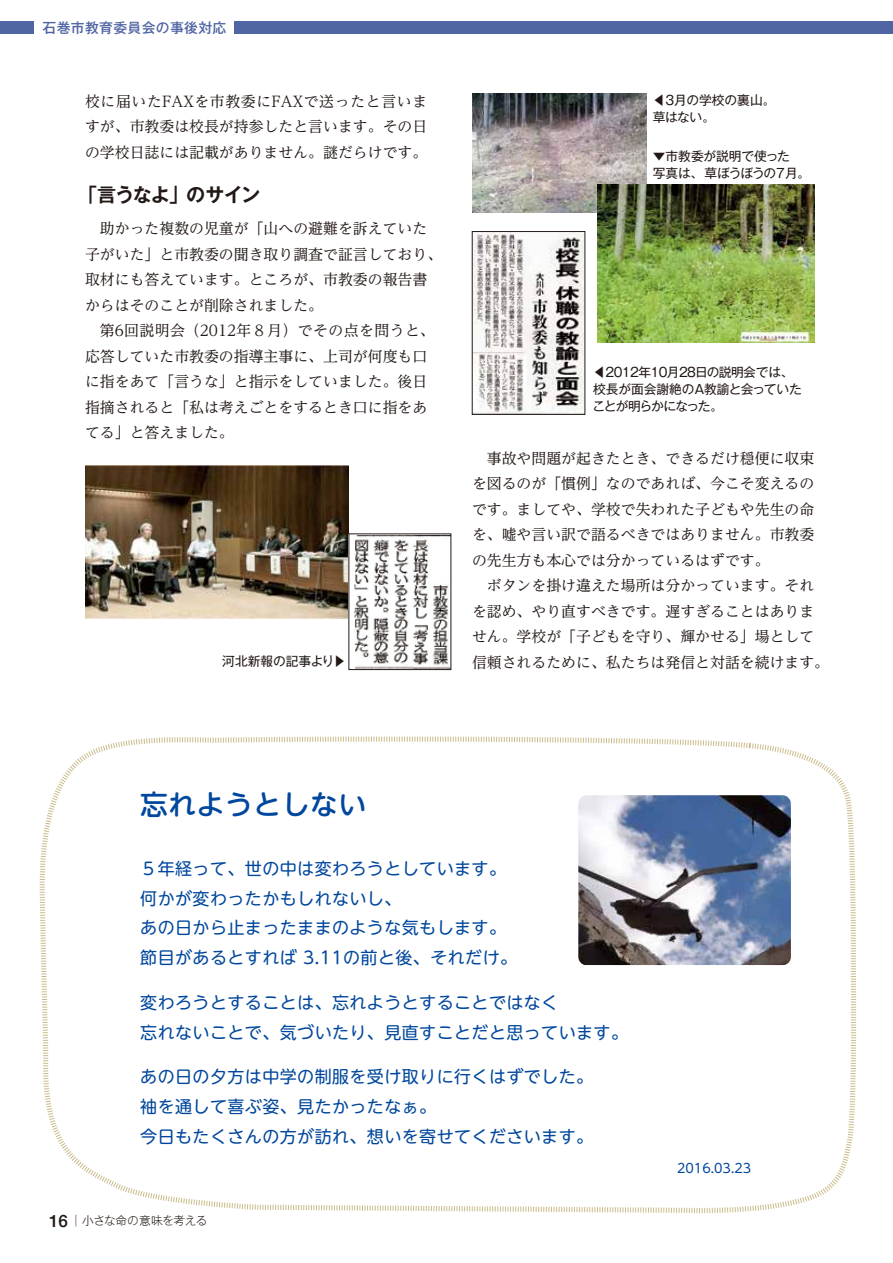
<style>
.page{position:relative;width:893px;height:1263px;background:#fff}
.page>*{position:absolute;margin:0;border:0;box-sizing:border-box;transform-origin:0 0}
.t1{font:500 27.6px "UD Shin M Go Pro";letter-spacing:.025em;color:#00479d}
.t2{font:700 19.2px "Gothic MB101 Pro De";letter-spacing:-.065em;color:#221815}
.t3{font:16.95px/29.7px "UD Shin M Go Pro";letter-spacing:.025em;color:#00479d}
.t4{font:14.85px/25.5px "UD Reimin Pro";color:#221815}
.t5{font:500 13.8px "Gothic MB101 Pro";letter-spacing:.025em;color:#5065a3}
.t6{font:12.75px/17px "Gothic MB101 Pro";letter-spacing:-.04em;color:#221815}
.t7{font:12.75px/17px "Gothic MB101 Pro";letter-spacing:-.02em;color:#221815}
.t8{font:12.75px/17px "Gothic MB101 Pro";letter-spacing:-.01em;color:#221815}
.t9{font:12.75px "Gothic MB101 Pro";letter-spacing:-.005em;color:#221815}
.t10{font:12.75px "UD Shin M Go Pro";color:#00479d}
.t11{font:300 11.7px "Gothic MB101 Pro";letter-spacing:-.03em;color:#221815}
.s1{font-family:"Helvetica Neue";font-weight:500;font-size:16.95px}
</style>
<div class="page">
<div style="left:0;top:21px;width:893px;height:13px;background:#5065a3"></div>
<div style="left:34px;top:17px;width:200px;height:21px;background:#fff"></div>
<svg style="left:39px;top:736px;width:818px;height:477px"></svg>
<img style="left:85px;top:466px;width:264px;height:153px">
<img style="left:472px;top:94px;width:174px;height:119px">
<img style="left:597px;top:185px;width:217px;height:157px">
<img style="left:474px;top:233px;width:109px;height:180px">
<div style="left:472px;top:231px;width:113px;height:184px;border:1px solid #221815"></div>
<img style="left:355px;top:536px;width:94px;height:132px">
<div style="left:349px;top:534px;width:102px;height:136px;border:1px solid #221815"></div>
<img style="left:578px;top:795px;width:213px;height:170px">
<p class="t5" style="left:43px;top:16px;width:185px">石巻市教育委員会の事後対応</p>
<p class="t4" style="left:85px;top:88px;width:344px;text-align:justify">校に届いたFAXを市教委にFAXで送ったと言いますが、市教委は校長が持参したと言います。その日の学校日誌には記載がありません。謎だらけです。</p>
<p class="t2" style="left:78px;top:179px;width:184px">「言うなよ」のサイン</p>
<p class="t4" style="left:85px;top:215px;width:359px;text-indent:15px">助かった複数の児童が「山への避難を訴えていた子がいた」と市教委の聞き取り調査で証言しており、取材にも答えています。ところが、市教委の報告書からはそのことが削除されました。</p>
<p class="t4" style="left:85px;top:317px;width:351px;text-indent:15px">第6回説明会（2012年８月）でその点を問うと、応答していた市教委の指導主事に、上司が何度も口に指をあて「言うな」と指示をしていました。後日指摘されると「私は考えごとをするとき口に指をあてる」と答えました。</p>
<p class="t9" style="left:222px;top:650px;width:116px">河北新報の記事より▶︎</p>
<p class="t8" style="left:653px;top:90px;width:124px">◀︎ 3月の学校の裏山。草はない。</p>
<p class="t7" style="left:653px;top:146px;width:159px">▼︎市教委が説明で使った<br>写真は、草ぼうぼうの７月。</p>
<p class="t6" style="left:592px;top:361px;width:211px">◀︎ 2012年10月28日の説明会では、校長が面会謝絶のＡ教諭と会っていたことが明らかになった。</p>
<p class="t4" style="left:472px;top:445px;width:344px;text-align:justify;text-indent:15px">事故や問題が起きたとき、できるだけ穏便に収束を図るのが「慣例」なのであれば、今こそ変えるのです。ましてや、学校で失われた子どもや先生の命を、嘘や言い訳で語るべきではありません。市教委の先生方も本心では分かっているはずです。</p>
<p class="t4" style="left:472px;top:572px;width:359px;text-indent:15px">ボタンを掛け違えた場所は分かっています。それを認め、やり直すべきです。遅すぎることはありません。学校が「子どもを守り、輝かせる」場として信頼されるために、私たちは発信と対話を続けます。</p>
<h1 class="t1" style="left:140px;top:782px;width:227px">忘れようとしない</h1>
<p class="t3" style="left:140px;top:853px;width:378px">５年経って、世の中は変わろうとしています。何かが変わったかもしれないし、<br>あの日から止まったままのような気もします。節目があるとすれば 3.11の前と後、それだけ。</p>
<p class="t3" style="left:140px;top:987px;width:489px">変わろうとすることは、忘れようとすることではなく<br>忘れないことで、気づいたり、見直すことだと思っています。</p>
<p class="t3" style="left:140px;top:1061px;width:454px">あの日の夕方は中学の制服を受け取りに行くはずでした。袖を通して喜ぶ姿、見たかったなぁ。<br>今日もたくさんの方が訪れ、想いを寄せてくださいます。</p>
<p class="t11" style="left:49px;top:1211px;width:160px"><span class="s1">16</span> ｜小さな命の意味を考える</p>
<p class="t10" style="left:677px;top:1157px;width:76px">2016.03.23</p>
</div>
